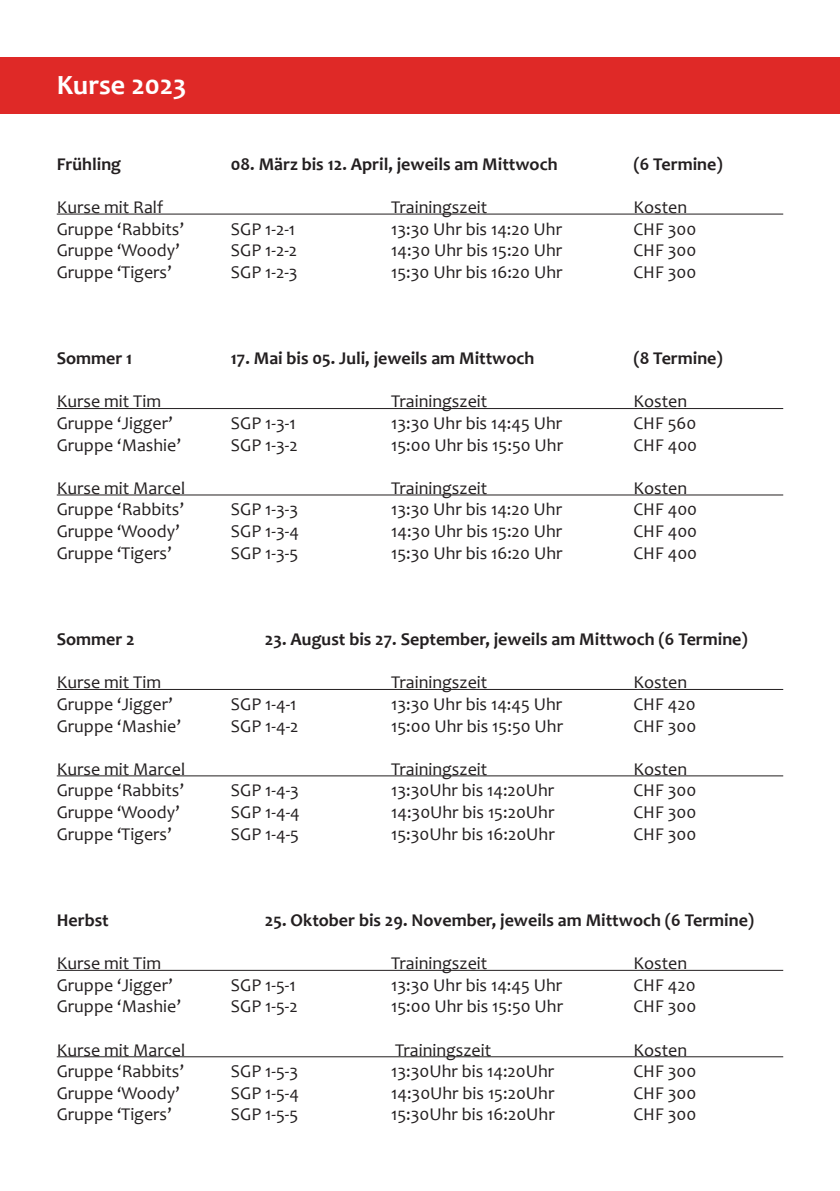
<style>
.page{position:relative;width:840px;height:1191px;background:#fff}
.page>*{position:absolute;margin:0;border:0;box-sizing:border-box;transform-origin:0 0}
.t1{font:700 28px "Candara";color:#fff}
.t2{font:18px "Candara";color:#231f20}
.t3{font:700 18px "Candara";color:#231f20}
</style>
<div class="page">
<div style="left:0;top:57px;width:839px;height:56px;background:#df2927"></div>
<hr style="left:57px;top:214px;width:725px;height:1px;background:#231f20">
<hr style="left:57px;top:408px;width:725px;height:1px;background:#231f20">
<hr style="left:57px;top:494px;width:725px;height:1px;background:#231f20">
<hr style="left:57px;top:689px;width:725px;height:1px;background:#231f20">
<hr style="left:57px;top:775px;width:725px;height:1px;background:#231f20">
<hr style="left:57px;top:970px;width:725px;height:1px;background:#231f20">
<hr style="left:57px;top:1056px;width:725px;height:1px;background:#231f20">
<p class="t1" style="left:57px;top:68px;width:131px">Kurse 2023</p>
<p class="t3" style="left:57px;top:153px;width:66px">Frühling</p>
<p class="t3" style="left:231px;top:153px;width:328px">08. März bis 12. April, jeweils am Mittwoch</p>
<p class="t3" style="left:633px;top:153px;width:91px">(6 Termine)</p>
<p class="t2" style="left:57px;top:196px;width:108px">Kurse mit Ralf</p>
<p class="t2" style="left:391px;top:196px;width:98px">Trainingszeit</p>
<p class="t2" style="left:633px;top:196px;width:55px">Kosten</p>
<p class="t2" style="left:57px;top:218px;width:129px">Gruppe ‘Rabbits’</p>
<p class="t2" style="left:231px;top:218px;width:66px">SGP 1-2-1</p>
<p class="t2" style="left:391px;top:218px;width:172px">13:30 Uhr bis 14:20 Uhr</p>
<p class="t2" style="left:633px;top:218px;width:64px">CHF 300</p>
<p class="t2" style="left:57px;top:239px;width:124px">Gruppe ‘Woody’</p>
<p class="t2" style="left:231px;top:239px;width:68px">SGP 1-2-2</p>
<p class="t2" style="left:391px;top:239px;width:172px">14:30 Uhr bis 15:20 Uhr</p>
<p class="t2" style="left:633px;top:239px;width:64px">CHF 300</p>
<p class="t2" style="left:57px;top:261px;width:116px">Gruppe ‘Tigers’</p>
<p class="t2" style="left:231px;top:261px;width:68px">SGP 1-2-3</p>
<p class="t2" style="left:391px;top:261px;width:173px">15:30 Uhr bis 16:20 Uhr</p>
<p class="t2" style="left:633px;top:261px;width:64px">CHF 300</p>
<p class="t3" style="left:57px;top:347px;width:77px">Sommer 1</p>
<p class="t3" style="left:231px;top:347px;width:305px">17. Mai bis 05. Juli, jeweils am Mittwoch</p>
<p class="t3" style="left:633px;top:347px;width:91px">(8 Termine)</p>
<p class="t2" style="left:57px;top:391px;width:106px">Kurse mit Tim</p>
<p class="t2" style="left:391px;top:391px;width:98px">Trainingszeit</p>
<p class="t2" style="left:633px;top:391px;width:55px">Kosten</p>
<p class="t2" style="left:57px;top:412px;width:117px">Gruppe ‘Jigger’</p>
<p class="t2" style="left:231px;top:412px;width:66px">SGP 1-3-1</p>
<p class="t2" style="left:391px;top:412px;width:173px">13:30 Uhr bis 14:45 Uhr</p>
<p class="t2" style="left:633px;top:412px;width:64px">CHF 560</p>
<p class="t2" style="left:57px;top:434px;width:126px">Gruppe ‘Mashie’</p>
<p class="t2" style="left:231px;top:434px;width:68px">SGP 1-3-2</p>
<p class="t2" style="left:391px;top:434px;width:173px">15:00 Uhr bis 15:50 Uhr</p>
<p class="t2" style="left:633px;top:434px;width:65px">CHF 400</p>
<p class="t2" style="left:57px;top:477px;width:130px">Kurse mit Marcel</p>
<p class="t2" style="left:391px;top:477px;width:98px">Trainingszeit</p>
<p class="t2" style="left:633px;top:477px;width:55px">Kosten</p>
<p class="t2" style="left:57px;top:499px;width:129px">Gruppe ‘Rabbits’</p>
<p class="t2" style="left:231px;top:499px;width:69px">SGP 1-3-3</p>
<p class="t2" style="left:391px;top:499px;width:172px">13:30 Uhr bis 14:20 Uhr</p>
<p class="t2" style="left:633px;top:499px;width:65px">CHF 400</p>
<p class="t2" style="left:57px;top:520px;width:124px">Gruppe ‘Woody’</p>
<p class="t2" style="left:231px;top:520px;width:69px">SGP 1-3-4</p>
<p class="t2" style="left:391px;top:520px;width:172px">14:30 Uhr bis 15:20 Uhr</p>
<p class="t2" style="left:633px;top:520px;width:65px">CHF 400</p>
<p class="t2" style="left:57px;top:542px;width:116px">Gruppe ‘Tigers’</p>
<p class="t2" style="left:231px;top:542px;width:69px">SGP 1-3-5</p>
<p class="t2" style="left:391px;top:542px;width:173px">15:30 Uhr bis 16:20 Uhr</p>
<p class="t2" style="left:633px;top:542px;width:65px">CHF 400</p>
<p class="t3" style="left:57px;top:628px;width:80px">Sommer 2</p>
<p class="t3" style="left:265px;top:628px;width:484px">23. August bis 27. September, jeweils am Mittwoch (6 Termine)</p>
<p class="t2" style="left:57px;top:671px;width:106px">Kurse mit Tim</p>
<p class="t2" style="left:391px;top:671px;width:98px">Trainingszeit</p>
<p class="t2" style="left:633px;top:671px;width:55px">Kosten</p>
<p class="t2" style="left:57px;top:693px;width:117px">Gruppe ‘Jigger’</p>
<p class="t2" style="left:231px;top:693px;width:67px">SGP 1-4-1</p>
<p class="t2" style="left:391px;top:693px;width:173px">13:30 Uhr bis 14:45 Uhr</p>
<p class="t2" style="left:633px;top:693px;width:64px">CHF 420</p>
<p class="t2" style="left:57px;top:715px;width:126px">Gruppe ‘Mashie’</p>
<p class="t2" style="left:231px;top:715px;width:69px">SGP 1-4-2</p>
<p class="t2" style="left:391px;top:715px;width:173px">15:00 Uhr bis 15:50 Uhr</p>
<p class="t2" style="left:633px;top:715px;width:64px">CHF 300</p>
<p class="t2" style="left:57px;top:758px;width:130px">Kurse mit Marcel</p>
<p class="t2" style="left:391px;top:758px;width:98px">Trainingszeit</p>
<p class="t2" style="left:633px;top:758px;width:55px">Kosten</p>
<p class="t2" style="left:57px;top:779px;width:129px">Gruppe ‘Rabbits’</p>
<p class="t2" style="left:231px;top:779px;width:69px">SGP 1-4-3</p>
<p class="t2" style="left:391px;top:779px;width:164px">13:30Uhr bis 14:20Uhr</p>
<p class="t2" style="left:633px;top:779px;width:64px">CHF 300</p>
<p class="t2" style="left:57px;top:801px;width:124px">Gruppe ‘Woody’</p>
<p class="t2" style="left:231px;top:801px;width:70px">SGP 1-4-4</p>
<p class="t2" style="left:391px;top:801px;width:165px">14:30Uhr bis 15:20Uhr</p>
<p class="t2" style="left:633px;top:801px;width:64px">CHF 300</p>
<p class="t2" style="left:57px;top:823px;width:116px">Gruppe ‘Tigers’</p>
<p class="t2" style="left:231px;top:823px;width:70px">SGP 1-4-5</p>
<p class="t2" style="left:391px;top:823px;width:165px">15:30Uhr bis 16:20Uhr</p>
<p class="t2" style="left:633px;top:823px;width:64px">CHF 300</p>
<p class="t3" style="left:57px;top:909px;width:53px">Herbst</p>
<p class="t3" style="left:265px;top:909px;width:490px">25. Oktober bis 29. November, jeweils am Mittwoch (6 Termine)</p>
<p class="t2" style="left:57px;top:952px;width:106px">Kurse mit Tim</p>
<p class="t2" style="left:391px;top:952px;width:98px">Trainingszeit</p>
<p class="t2" style="left:633px;top:952px;width:55px">Kosten</p>
<p class="t2" style="left:57px;top:974px;width:117px">Gruppe ‘Jigger’</p>
<p class="t2" style="left:231px;top:974px;width:66px">SGP 1-5-1</p>
<p class="t2" style="left:391px;top:974px;width:173px">13:30 Uhr bis 14:45 Uhr</p>
<p class="t2" style="left:633px;top:974px;width:64px">CHF 420</p>
<p class="t2" style="left:57px;top:995px;width:126px">Gruppe ‘Mashie’</p>
<p class="t2" style="left:231px;top:995px;width:68px">SGP 1-5-2</p>
<p class="t2" style="left:391px;top:995px;width:173px">15:00 Uhr bis 15:50 Uhr</p>
<p class="t2" style="left:633px;top:995px;width:64px">CHF 300</p>
<p class="t2" style="left:57px;top:1039px;width:130px">Kurse mit Marcel</p>
<p class="t2" style="left:395px;top:1039px;width:98px">Trainingszeit</p>
<p class="t2" style="left:633px;top:1039px;width:55px">Kosten</p>
<p class="t2" style="left:57px;top:1060px;width:129px">Gruppe ‘Rabbits’</p>
<p class="t2" style="left:231px;top:1060px;width:69px">SGP 1-5-3</p>
<p class="t2" style="left:391px;top:1060px;width:164px">13:30Uhr bis 14:20Uhr</p>
<p class="t2" style="left:633px;top:1060px;width:64px">CHF 300</p>
<p class="t2" style="left:57px;top:1082px;width:124px">Gruppe ‘Woody’</p>
<p class="t2" style="left:231px;top:1082px;width:70px">SGP 1-5-4</p>
<p class="t2" style="left:391px;top:1082px;width:165px">14:30Uhr bis 15:20Uhr</p>
<p class="t2" style="left:633px;top:1082px;width:64px">CHF 300</p>
<p class="t2" style="left:57px;top:1103px;width:116px">Gruppe ‘Tigers’</p>
<p class="t2" style="left:231px;top:1103px;width:69px">SGP 1-5-5</p>
<p class="t2" style="left:391px;top:1103px;width:165px">15:30Uhr bis 16:20Uhr</p>
<p class="t2" style="left:633px;top:1103px;width:64px">CHF 300</p>
</div>
